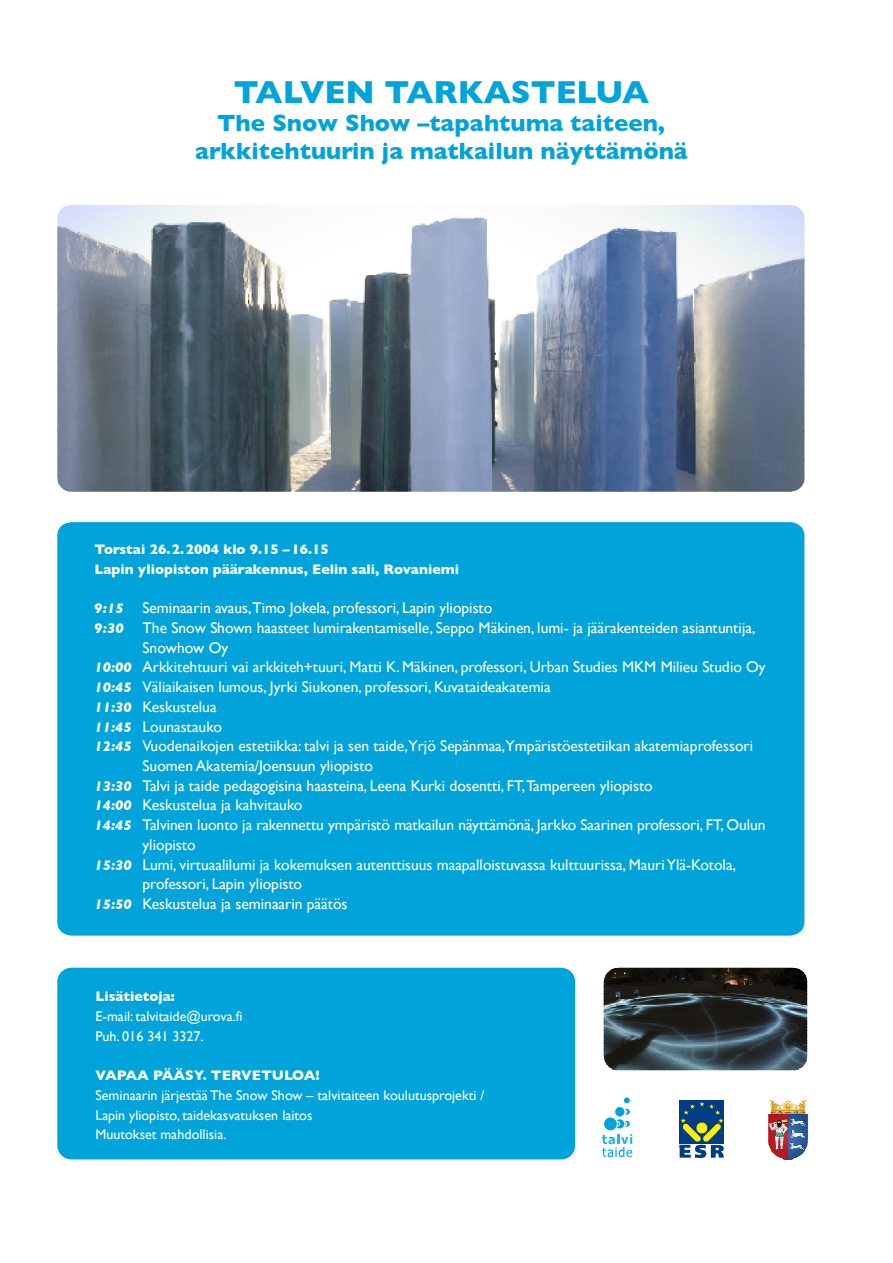
<style>
.page{position:relative;width:893px;height:1263px;background:#fff}
.page>*{position:absolute;margin:0;border:0;box-sizing:border-box;transform-origin:0 0}
.t1{font:700 32.4px "Gill Sans";letter-spacing:-.005em;color:#00a4da}
.t2{font:700 24px/28.2px "Gill Sans";color:#00a4da;text-align:center}
.t3{font:15.45px "Gill Sans";color:#fff}
.t4{font:14.1px/19.6px "Gill Sans";color:#fff}
.t5{font:700 14.1px/19.8px "Gill Sans";color:#fff}
.s1{font-weight:700;font-style:italic;font-size:14.1px}
</style>
<div class="page">
<div style="left:57px;top:522px;width:747px;height:413px;background:#00a4da"></div>
<img style="left:604px;top:967px;width:203px;height:103px">
<div style="left:57px;top:967px;width:518px;height:192px;background:#00a4da"></div>
<div style="left:679px;top:1100px;width:45px;height:43px;background:#003d85"></div>
<svg style="left:679px;top:1102px;width:45px;height:56px"></svg>
<img style="left:768px;top:1100px;width:41px;height:60px">
<svg style="left:602px;top:1096px;width:30px;height:61px"></svg>
<img style="left:57px;top:205px;width:182px;height:55px">
<img style="left:239px;top:236px;width:32px;height:24px">
<img style="left:410px;top:205px;width:394px;height:55px">
<img style="left:57px;top:260px;width:182px;height:170px">
<img style="left:239px;top:260px;width:95px;height:170px">
<img style="left:334px;top:260px;width:470px;height:170px">
<img style="left:57px;top:430px;width:182px;height:61px">
<img style="left:239px;top:430px;width:95px;height:61px">
<img style="left:334px;top:430px;width:470px;height:61px">
<h1 class="t1" style="left:234px;top:73px;width:417px">TALVEN TARKASTELUA</h1>
<h2 class="t2" style="left:195px;top:108px;width:494px">The Snow Show –tapahtuma taiteen, arkkitehtuurin ja matkailun näyttämönä</h2>
<p class="t5" style="left:95px;top:539px;width:366px">Torstai 26.2.2004 klo 9.15 –16.15<br>Lapin yliopiston päärakennus, Eelin sali, Rovaniemi</p>
<p class="t3" style="left:95px;top:599px;width:399px"><span class="s1">9:15</span> Seminaarin avaus,Timo Jokela, professori, Lapin yliopisto</p>
<p class="t3" style="left:95px;top:619px;width:662px"><span class="s1">9:30</span> The Snow Shown haasteet lumirakentamiselle, Seppo Mäkinen, lumi- ja jäärakenteiden asiantuntija,</p>
<p class="t3" style="left:142px;top:638px;width:87px">Snowhow Oy</p>
<p class="t3" style="left:95px;top:658px;width:672px"><span class="s1">10:00</span> Arkkitehtuuri vai arkkiteh+tuuri, Matti K. Mäkinen, professori, Urban Studies MKM Milieu Studio Oy</p>
<p class="t3" style="left:95px;top:678px;width:458px"><span class="s1">10:45</span> Väliaikaisen lumous, Jyrki Siukonen, professori, Kuvataideakatemia</p>
<p class="t3" style="left:95px;top:697px;width:124px"><span class="s1">11:30</span> Keskustelua</p>
<p class="t3" style="left:95px;top:717px;width:129px"><span class="s1">11:45</span> Lounastauko</p>
<p class="t3" style="left:95px;top:737px;width:660px"><span class="s1">12:45</span> Vuodenaikojen estetiikka: talvi ja sen taide,Yrjö Sepänmaa,Ympäristöestetiikan akatemiaprofessori</p>
<p class="t3" style="left:142px;top:757px;width:232px">Suomen Akatemia/Joensuun yliopisto</p>
<p class="t3" style="left:95px;top:776px;width:560px"><span class="s1">13:30</span> Talvi ja taide pedagogisina haasteina, Leena Kurki dosentti, FT,Tampereen yliopisto</p>
<p class="t3" style="left:95px;top:796px;width:209px"><span class="s1">14:00</span> Keskustelua ja kahvitauko</p>
<p class="t3" style="left:95px;top:816px;width:673px"><span class="s1">14:45</span> Talvinen luonto ja rakennettu ympäristö matkailun näyttämönä, Jarkko Saarinen professori, FT, Oulun</p>
<p class="t3" style="left:142px;top:836px;width:55px">yliopisto</p>
<p class="t3" style="left:95px;top:855px;width:643px"><span class="s1">15:30</span> Lumi, virtuaalilumi ja kokemuksen autenttisuus maapalloistuvassa kulttuurissa, Mauri Ylä-Kotola,</p>
<p class="t3" style="left:142px;top:875px;width:161px">professori, Lapin yliopisto</p>
<p class="t3" style="left:95px;top:895px;width:254px"><span class="s1">15:50</span> Keskustelua ja seminaarin päätös</p>
<p class="t5" style="left:95px;top:986px;width:81px">Lisätietoja:</p>
<p class="t4" style="left:95px;top:1006px;width:148px">E-mail: talvitaide@urova.fi<br>Puh. 016 341 3327.</p>
<p class="t5" style="left:95px;top:1065px;width:226px">VAPAA PÄÄSY. TERVETULOA!</p>
<p class="t4" style="left:95px;top:1085px;width:390px">Seminaarin järjestää The Snow Show – talvitaiteen koulutusprojekti /<br>Lapin yliopisto, taidekasvatuksen laitos<br>Muutokset mahdollisia.</p>
</div>
